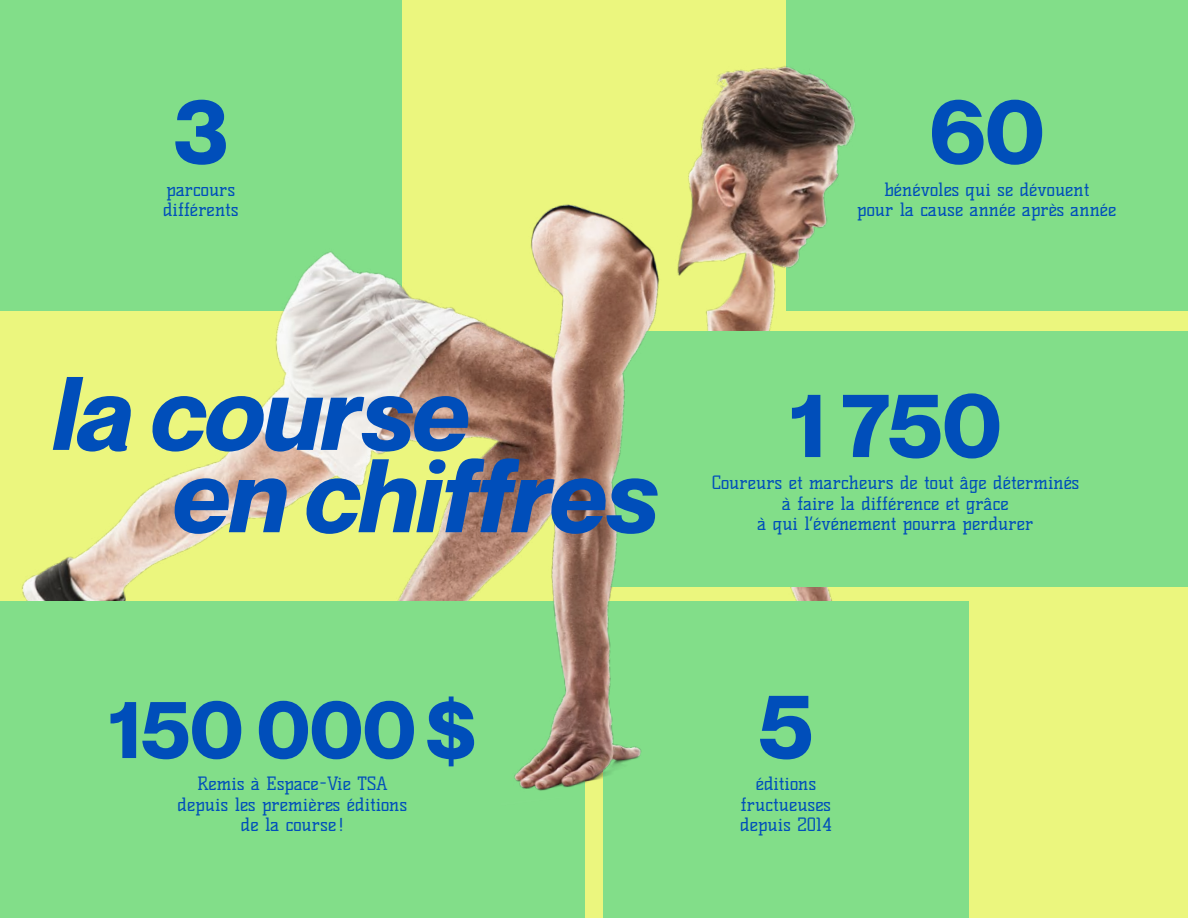
<style>
.page{position:relative;width:1188px;height:918px;background:#ebf67e}
.page>*{position:absolute;margin:0;border:0;box-sizing:border-box;transform-origin:0 0}
.t1{font:italic 700 102px/82.3px "Neue Montreal";color:#004eba}
.t2{font:700 90px "Neue Montreal";color:#004eba}
.t3{font:700 81px "Neue Montreal";color:#004eba}
.t4{font:18px/20.4px "Kelly Slab";color:#004eba;text-align:center}
</style>
<div class="page">
<div style="left:0;top:0;width:402px;height:310px;background:#82de89"></div>
<div style="left:786px;top:0;width:402px;height:310px;background:#82de89"></div>
<img style="left:0;top:66px;width:1019px;height:536px">
<div style="left:603px;top:602px;width:366px;height:316px;background:#82de89"></div>
<div style="left:0;top:602px;width:585px;height:316px;background:#82de89"></div>
<div style="left:603px;top:331px;width:585px;height:256px;background:#82de89"></div>
<img style="left:494px;top:72px;width:182px;height:719px">
<h2 class="t2" style="left:174px;top:76px;width:55px">3</h2>
<p class="t4" style="left:163px;top:179px;width:77px;text-align:left">parcours différents</p>
<h2 class="t2" style="left:930px;top:76px;width:116px">60</h2>
<p class="t4" style="left:857px;top:179px;width:261px">bénévoles qui se dévouent<br>pour la cause année après année</p>
<h1 class="t1" style="left:174px;top:373px;width:487px;text-indent:-120px">la course<br>en chiffres</h1>
<h2 class="t2" style="left:790px;top:370px;width:213px">1 750</h2>
<p class="t4" style="left:712px;top:473px;width:369px">Coureurs et marcheurs de tout âge déterminés à faire la différence et grâce<br>à qui l’événement pourra perdurer</p>
<h3 class="t3" style="left:108px;top:679px;width:370px">150 000$</h3>
<p class="t4" style="left:178px;top:774px;width:231px">Remis à Espace-Vie TSA depuis les premières éditions de la course !</p>
<h2 class="t2" style="left:759px;top:671px;width:56px">5</h2>
<p class="t4" style="left:740px;top:774px;width:93px">éditions fructueuses depuis 2014</p>
</div>
